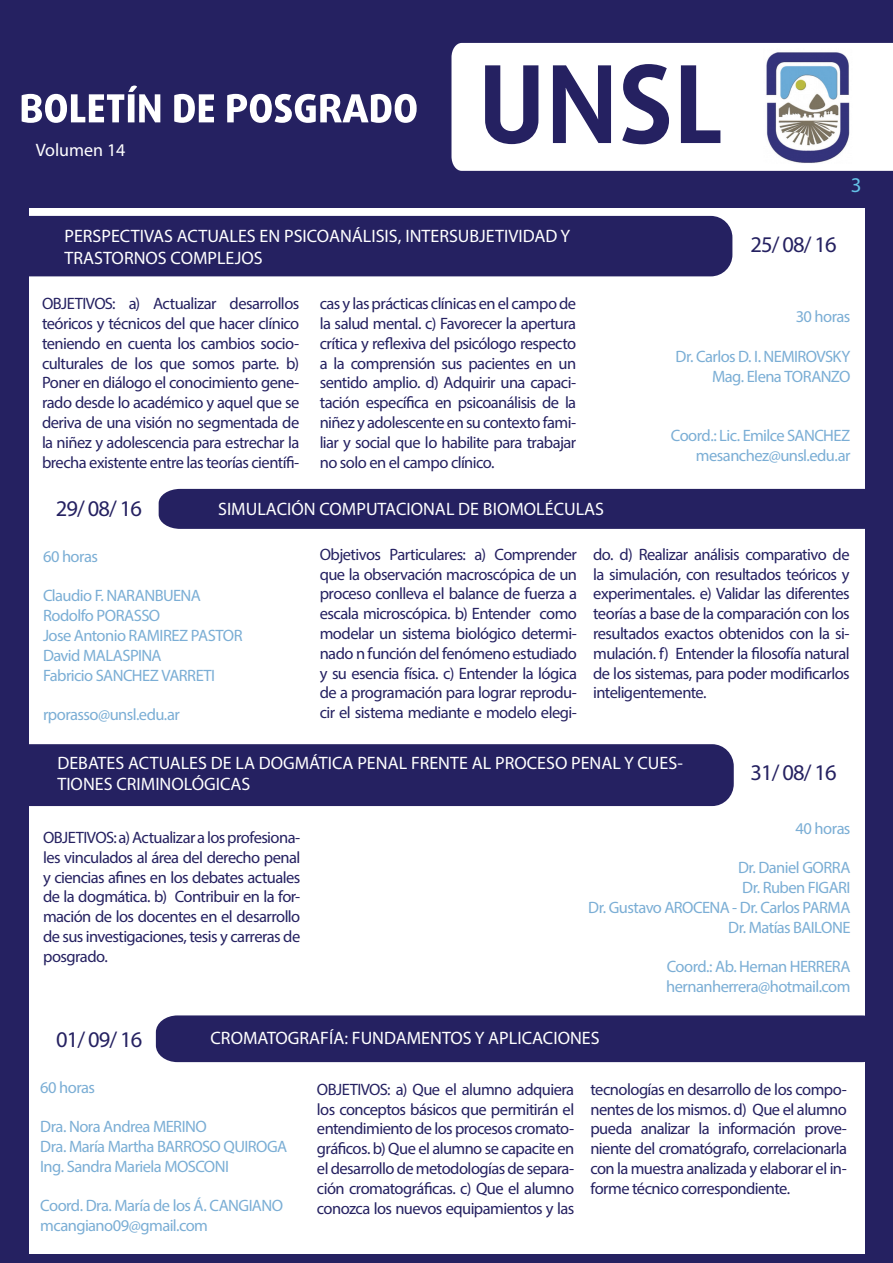
<style>
.page{position:relative;width:893px;height:1263px;background:#252161}
.page>*{position:absolute;margin:0;border:0;box-sizing:border-box;transform-origin:0 0}
.fecha{font:22.5px "Myriad Pro";letter-spacing:-.04em;color:#252161}
.Estilo_de_párrafo_2{font:21px "Myriad Pro";color:#64c2e7}
.titulos{font:18px/21.6px "Myriad Pro";color:#fff}
.Estilo_de_párrafo_1{font:16.5px/19.8px "Myriad Pro";letter-spacing:-.035em;color:#252161;text-align:justify}
.derecha-org1{font:16.5px/19.8px "Myriad Pro";letter-spacing:-.035em;color:#252161;text-align:justify}
.derecha-org1-2{font:16.5px "Myriad Pro";letter-spacing:-.035em;color:#7baed5}
</style>
<div class="page">
<div style="left:451px;top:43px;width:442px;height:128px;background:#fff"></div>
<svg style="left:22px;top:85px;width:138px;height:38px"></svg>
<svg style="left:174px;top:93px;width:40px;height:30px"></svg>
<svg style="left:227px;top:93px;width:190px;height:30px"></svg>
<svg style="left:485px;top:57px;width:53px;height:87px"></svg>
<svg style="left:553px;top:57px;width:58px;height:86px"></svg>
<svg style="left:622px;top:56px;width:47px;height:88px"></svg>
<svg style="left:681px;top:57px;width:39px;height:86px"></svg>
<div style="left:29px;top:208px;width:835px;height:1045px;background:#fff"></div>
<img style="left:763px;top:49px;width:89px;height:114px">
<div style="left:6px;top:744px;width:728px;height:62px;background:#252161;border-radius:22px"></div>
<div style="left:159px;top:489px;width:706px;height:40px;background:#252161"></div>
<div style="left:5px;top:216px;width:727px;height:60px;background:#252161;border-radius:22px"></div>
<div style="left:156px;top:1015px;width:709px;height:47px;background:#252161"></div>
<p class="titulos" style="left:36px;top:139px;width:91px">Volumen 14</p>
<p class="titulos" style="left:65px;top:225px;width:507px">PERSPECTIVAS ACTUALES EN PSICOANÁLISIS, INTERSUBJETIVIDAD Y</p>
<p class="titulos" style="left:65px;top:247px;width:200px">TRASTORNOS COMPLEJOS</p>
<p class="derecha-org1" style="left:42px;top:294px;width:259px">OBJETIVOS: a) Actualizar desarrollos teóricos y técnicos del que hacer clínico teniendo en cuenta los cambios socio&shy;culturales de los que somos parte. b)<br>Poner en diálogo el conocimiento gene&shy;rado desde lo académico y aquel que se deriva de una visión no segmentada de la niñez y adolescencia para estrechar la brecha existente entre las teorías científi-</p>
<p class="derecha-org1" style="left:320px;top:294px;width:258px">cas y las prácticas clínicas en el campo de la salud mental. c) Favorecer la apertura crítica y reflexiva del psicólogo respecto a la comprensión sus pacientes en un sentido amplio. d) Adquirir una capaci&shy;tación específica en psicoanálisis de la niñez y adolescente en su contexto fami&shy;liar y social que lo habilite para trabajar no solo en el campo clínico.</p>
<p class="fecha" style="left:56px;top:494px;width:88px">29/ 08/ 16</p>
<p class="titulos" style="left:218px;top:498px;width:387px">SIMULACIÓN COMPUTACIONAL DE BIOMOLÉCULAS</p>
<p class="Estilo_de_párrafo_2" style="left:851px;top:172px;width:12px">3</p>
<p class="Estilo_de_párrafo_2" style="left:851px;top:173px;width:12px">5</p>
<p class="fecha" style="left:750px;top:230px;width:88px">25/ 08/ 16</p>
<p class="derecha-org1-2" style="left:796px;top:307px;width:56px">30 horas</p>
<p class="derecha-org1-2" style="left:676px;top:346px;width:176px">Dr. Carlos D. I. NEMIROVSKY</p>
<p class="derecha-org1-2" style="left:712px;top:366px;width:140px">Mag. Elena TORANZO</p>
<p class="derecha-org1-2" style="left:671px;top:425px;width:181px">Coord.: Lic. Emilce SANCHEZ</p>
<p class="derecha-org1-2" style="left:696px;top:445px;width:156px">mesanchez@unsl.edu.ar</p>
<p class="derecha-org1-2" style="left:43px;top:546px;width:56px">60 horas</p>
<p class="derecha-org1-2" style="left:43px;top:586px;width:159px">Claudio F. NARANBUENA</p>
<p class="derecha-org1-2" style="left:43px;top:605px;width:119px">Rodolfo PORASSO</p>
<p class="derecha-org1-2" style="left:43px;top:625px;width:201px">Jose Antonio RAMIREZ PASTOR</p>
<p class="derecha-org1-2" style="left:43px;top:645px;width:120px">David MALASPINA</p>
<p class="derecha-org1-2" style="left:43px;top:665px;width:174px">Fabricio SANCHEZ VARRETI</p>
<p class="derecha-org1-2" style="left:43px;top:704px;width:138px">rporasso@unsl.edu.ar</p>
<p class="Estilo_de_párrafo_1" style="left:320px;top:544px;width:259px">Objetivos Particulares: a) Comprender que la observación macroscópica de un proceso conlleva el balance de fuerza a escala microscópica. b) Entender como modelar un sistema biológico determi&shy;nado n función del fenómeno estudiado y su esencia física. c) Entender la lógica de a programación para lograr reprodu&shy;cir el sistema mediante e modelo elegi-</p>
<p class="Estilo_de_párrafo_1" style="left:593px;top:544px;width:258px">do. d) Realizar análisis comparativo de la simulación, con resultados teóricos y experimentales. e) Validar las diferentes teorías a base de la comparación con los resultados exactos obtenidos con la si&shy;mulación. f) Entender la filosofía natural de los sistemas, para poder modificarlos inteligentemente.</p>
<p class="titulos" style="left:57px;top:751px;width:627px">DEBATES ACTUALES DE LA DOGMÁTICA PENAL FRENTE AL PROCESO PENAL Y CUES-<br>TIONES CRIMINOLÓGICAS</p>
<p class="fecha" style="left:750px;top:759px;width:88px">31/ 08/ 16</p>
<p class="derecha-org1-2" style="left:795px;top:818px;width:56px">40 horas</p>
<p class="derecha-org1-2" style="left:738px;top:857px;width:114px">Dr. Daniel GORRA</p>
<p class="derecha-org1-2" style="left:742px;top:877px;width:110px">Dr. Ruben FIGARI</p>
<p class="derecha-org1-2" style="left:588px;top:897px;width:264px">Dr. Gustavo AROCENA - Dr. Carlos PARMA</p>
<p class="derecha-org1-2" style="left:728px;top:917px;width:124px">Dr. Matías BAILONE</p>
<p class="derecha-org1-2" style="left:667px;top:956px;width:185px">Coord.: Ab. Hernan HERRERA</p>
<p class="derecha-org1-2" style="left:666px;top:976px;width:186px">hernanherrera@hotmail.com</p>
<p class="Estilo_de_párrafo_1" style="left:43px;top:827px;width:259px">OBJETIVOS: a) Actualizar a los profesiona&shy;les vinculados al área del derecho penal y ciencias afines en los debates actuales de la dogmática. b) Contribuir en la for&shy;mación de los docentes en el desarrollo de sus investigaciones, tesis y carreras de posgrado.</p>
<p class="fecha" style="left:56px;top:1025px;width:88px">01/ 09/ 16</p>
<p class="titulos" style="left:210px;top:1027px;width:391px">CROMATOGRAFÍA: FUNDAMENTOS Y APLICACIONES</p>
<p class="derecha-org1-2" style="left:40px;top:1077px;width:56px">60 horas</p>
<p class="derecha-org1-2" style="left:40px;top:1116px;width:168px">Dra. Nora Andrea MERINO</p>
<p class="derecha-org1-2" style="left:40px;top:1136px;width:249px">Dra. María Martha BARROSO QUIROGA</p>
<p class="derecha-org1-2" style="left:40px;top:1156px;width:190px">Ing. Sandra Mariela MOSCONI</p>
<p class="derecha-org1-2" style="left:40px;top:1196px;width:244px">Coord. Dra. María de los Á. CANGIANO</p>
<p class="derecha-org1-2" style="left:40px;top:1215px;width:169px">mcangiano09@gmail.com</p>
<p class="Estilo_de_párrafo_1" style="left:317px;top:1079px;width:259px">OBJETIVOS: a) Que el alumno adquiera los conceptos básicos que permitirán el entendimiento de los procesos cromato&shy;gráficos. b) Que el alumno se capacite en el desarrollo de metodologías de separa&shy;ción cromatográficas. c) Que el alumno conozca los nuevos equipamientos y las</p>
<p class="Estilo_de_párrafo_1" style="left:590px;top:1079px;width:258px">tecnologías en desarrollo de los compo&shy;nentes de los mismos. d) Que el alumno pueda analizar la información prove&shy;niente del cromatógrafo, correlacionarla con la muestra analizada y elaborar el in&shy;forme técnico correspondiente.</p>
</div>
